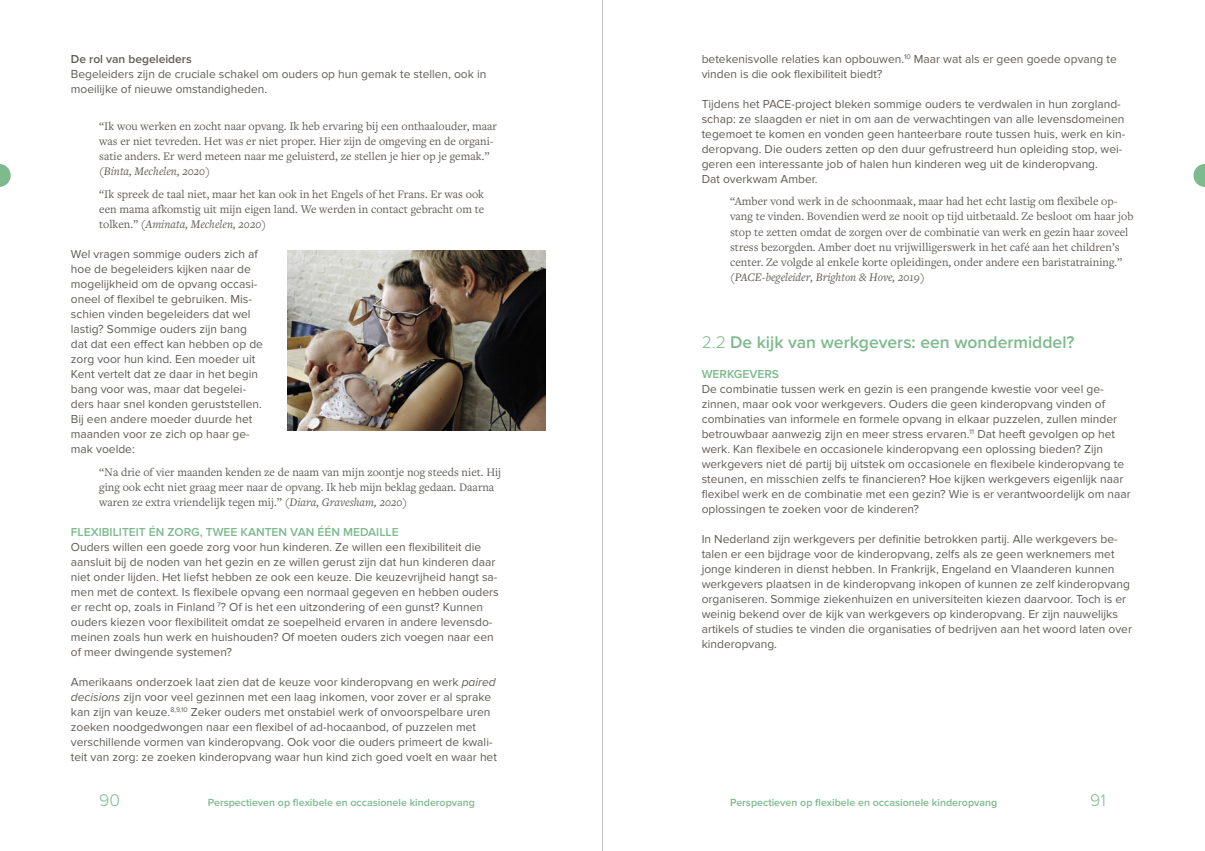
<style>
.page{position:relative;width:1205px;height:851px;background:#fff}
.page>*{position:absolute;margin:0;border:0;box-sizing:border-box;transform-origin:0 0}
._2_Heading_2_groen{font:600 17.5px "Proxima Nova";color:#7dba8d}
.t1{font:300 17.5px "Proxima Nova";color:#7dba8d}
.body_NL{font:12px/15px "Proxima Nova";color:#605c58}
.PRAKTIJK_body_NL{font:12px/15px "Freight Text Pro";color:#605c58}
._2_Heading_3{font:600 12px "Proxima Nova";color:#7dba8d}
.sub_heading_4{font:600 12px "Proxima Nova";color:#605c58}
.footer_Li-pagina{font:600 10.62px "Proxima Nova";color:#7dba8d}
.s1{font-style:italic}
.s2{font-weight:300}
</style>
<div class="page">
<svg style="left:0;top:164px;width:11px;height:23px"></svg>
<svg style="left:1193px;top:164px;width:12px;height:23px"></svg>
<img style="left:288px;top:250px;width:258px;height:180px">
<hr style="left:602px;top:0;width:1px;height:850px;background:#c0c0c0">
<p class="sub_heading_4" style="left:71px;top:52px;width:122px">De rol van begeleiders</p>
<p class="body_NL" style="left:71px;top:67px;width:417px">Begeleiders zijn de cruciale schakel om ouders op hun gemak te stellen, ook in moeilijke of nieuwe omstandigheden.</p>
<p class="PRAKTIJK_body_NL" style="left:99px;top:119px;width:399px">“Ik wou werken en zocht naar opvang. Ik heb ervaring bij een onthaalouder, maar was er niet tevreden. Het was er niet proper. Hier zijn de omgeving en de organi&shy;satie anders. Er werd meteen naar me geluisterd, ze stellen je hier op je gemak.” <span class="s1">(Binta, Mechelen, 2020)</span></p>
<p class="PRAKTIJK_body_NL" style="left:99px;top:186px;width:386px;text-align:justify">“Ik spreek de taal niet, maar het kan ook in het Engels of het Frans. Er was ook een mama afkomstig uit mijn eigen land. We werden in contact gebracht om te tolken.” <span class="s1">(Aminata, Mechelen, 2020)</span></p>
<p class="body_NL" style="left:71px;top:247px;width:194px">Wel vragen sommige ouders zich af hoe de begeleiders kijken naar de mogelijkheid om de opvang occasi&shy;oneel of flexibel te gebruiken. Mis&shy;schien vinden begeleiders dat wel lastig? Sommige ouders zijn bang dat dat een effect kan hebben op de zorg voor hun kind. Een moeder uit<br>Kent vertelt dat ze daar in het begin bang voor was, maar dat begelei&shy;ders haar snel konden geruststellen.<br>Bij een andere moeder duurde het maanden voor ze zich op haar ge&shy;mak voelde:</p>
<p class="PRAKTIJK_body_NL" style="left:99px;top:464px;width:404px">“Na drie of vier maanden kenden ze de naam van mijn zoontje nog steeds niet. Hij ging ook echt niet graag meer naar de opvang. Ik heb mijn beklag gedaan. Daarna waren ze extra vriendelijk tegen mij.” <span class="s1">(Diara, Gravesham, 2020)</span></p>
<p class="_2_Heading_3" style="left:71px;top:524px;width:329px">FLEXIBILITEIT ÉN ZORG, TWEE KANTEN VAN ÉÉN MEDAILLE</p>
<p class="body_NL" style="left:71px;top:539px;width:429px">Ouders willen een goede zorg voor hun kinderen. Ze willen een flexibiliteit die aansluit bij de noden van het gezin en ze willen gerust zijn dat hun kinderen daar niet onder lijden. Het liefst hebben ze ook een keuze. Die keuzevrijheid hangt sa&shy;men met de context. Is flexibele opvang een normaal gegeven en hebben ouders er recht op, zoals in Finland <sup>7</sup>? Of is het een uitzondering of een gunst? Kunnen ouders kiezen voor flexibiliteit omdat ze soepelheid ervaren in andere levensdo&shy;meinen zoals hun werk en huishouden? Of moeten ouders zich voegen naar een of meer dwingende systemen?</p>
<p class="body_NL" style="left:71px;top:674px;width:427px">Amerikaans onderzoek laat zien dat de keuze voor kinderopvang en werk <span class="s1">paired decisions</span> zijn voor veel gezinnen met een laag inkomen, voor zover er al sprake kan zijn van keuze.<sup>8,9,10</sup> Zeker ouders met onstabiel werk of onvoorspelbare uren zoeken noodgedwongen naar een flexibel of ad-hocaanbod, of puzzelen met verschillende vormen van kinderopvang. Ook voor die ouders primeert de kwali&shy;teit van zorg: ze zoeken kinderopvang waar hun kind zich goed voelt en waar het</p>
<p class="body_NL" style="left:702px;top:52px;width:416px">betekenisvolle relaties kan opbouwen.<sup>10</sup> Maar wat als er geen goede opvang te vinden is die ook flexibiliteit biedt?</p>
<p class="body_NL" style="left:702px;top:97px;width:425px">Tijdens het PACE-project bleken sommige ouders te verdwalen in hun zorgland&shy;schap: ze slaagden er niet in om aan de verwachtingen van alle levensdomeinen tegemoet te komen en vonden geen hanteerbare route tussen huis, werk en kin&shy;deropvang. Die ouders zetten op den duur gefrustreerd hun opleiding stop, wei&shy;geren een interessante job of halen hun kinderen weg uit de kinderopvang.</p>
<p class="body_NL" style="left:702px;top:172px;width:117px">Dat overkwam Amber.</p>
<p class="PRAKTIJK_body_NL" style="left:730px;top:194px;width:405px">“Amber vond werk in de schoonmaak, maar had het echt lastig om flexibele op&shy;vang te vinden. Bovendien werd ze nooit op tijd uitbetaald. Ze besloot om haar job stop te zetten omdat de zorgen over de combinatie van werk en gezin haar zoveel stress bezorgden. Amber doet nu vrijwilligerswerk in het café aan het children’s center. Ze volgde al enkele korte opleidingen, onder andere een baristatraining.” <span class="s1">(PACE-begeleider, Brighton &amp; Hove, 2019)</span></p>
<p class="_2_Heading_2_groen" style="left:702px;top:332px;width:374px"><span class="s2">2.2</span> De kijk van werkgevers: een wondermiddel?</p>
<p class="_2_Heading_3" style="left:702px;top:367px;width:79px">WERKGEVERS</p>
<p class="body_NL" style="left:702px;top:382px;width:430px">De combinatie tussen werk en gezin is een prangende kwestie voor veel ge&shy;zinnen, maar ook voor werkgevers. Ouders die geen kinderopvang vinden of combinaties van informele en formele opvang in elkaar puzzelen, zullen minder betrouwbaar aanwezig zijn en meer stress ervaren.<sup>11</sup> Dat heeft gevolgen op het werk. Kan flexibele en occasionele kinderopvang een oplossing bieden? Zijn werkgevers niet dé partij bij uitstek om occasionele en flexibele kinderopvang te steunen, en misschien zelfs te financieren? Hoe kijken werkgevers eigenlijk naar flexibel werk en de combinatie met een gezin? Wie is er verantwoordelijk om naar oplossingen te zoeken voor de kinderen?</p>
<p class="body_NL" style="left:702px;top:532px;width:432px">In Nederland zijn werkgevers per definitie betrokken partij. Alle werkgevers be&shy;talen er een bijdrage voor de kinderopvang, zelfs als ze geen werknemers met jonge kinderen in dienst hebben. In Frankrijk, Engeland en Vlaanderen kunnen werkgevers plaatsen in de kinderopvang inkopen of kunnen ze zelf kinderopvang organiseren. Sommige ziekenhuizen en universiteiten kiezen daarvoor. Toch is er weinig bekend over de kijk van werkgevers op kinderopvang. Er zijn nauwelijks artikels of studies te vinden die organisaties of bedrijven aan het woord laten over kinderopvang.</p>
<h1 class="t1" style="left:99px;top:789px;width:22px">90</h1>
<p class="footer_Li-pagina" style="left:208px;top:796px;width:269px">Perspectieven op flexibele en occasionele kinderopvang</p>
<p class="footer_Li-pagina" style="left:730px;top:796px;width:269px">Perspectieven op flexibele en occasionele kinderopvang</p>
<h1 class="t1" style="left:1090px;top:789px;width:17px">91</h1>
</div>
